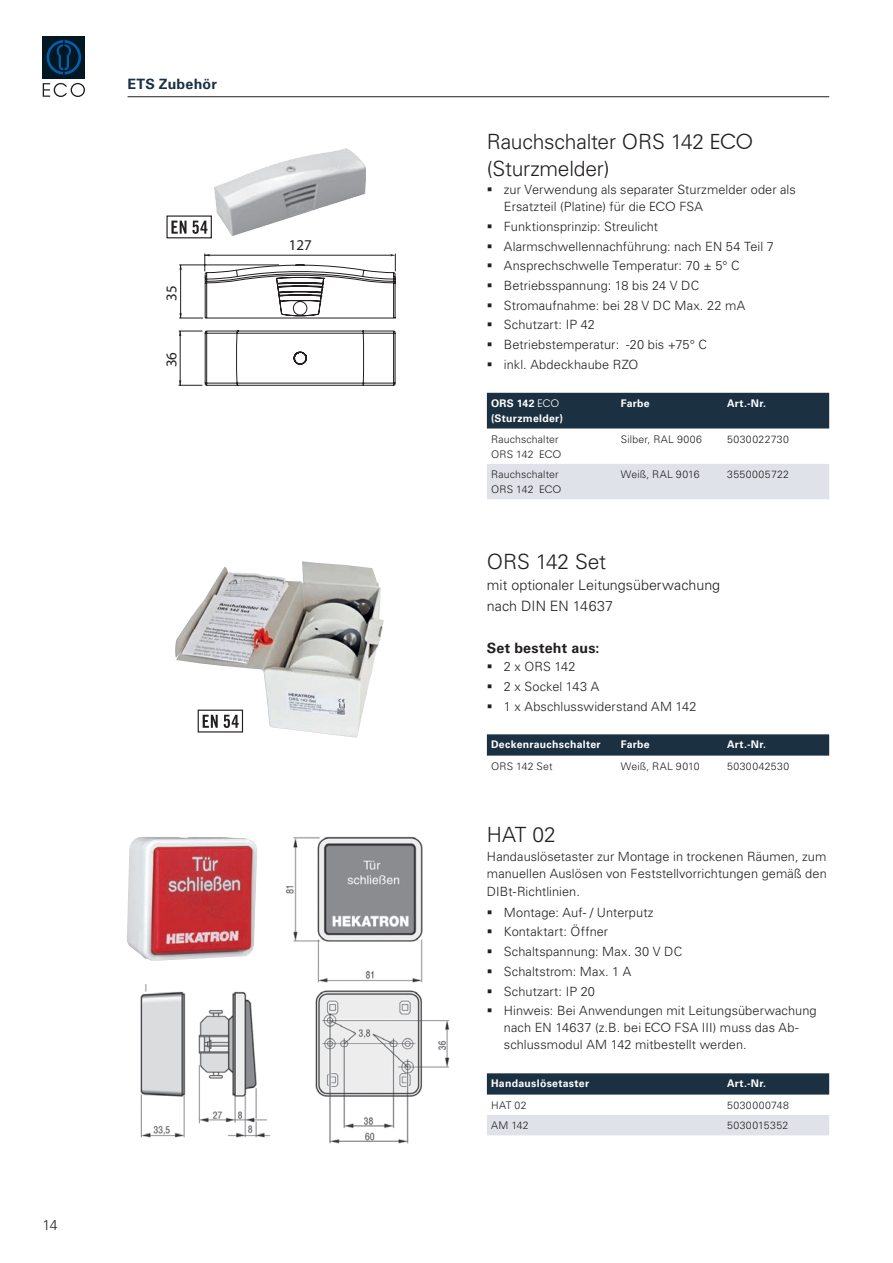
<style>
.page{position:relative;width:893px;height:1263px;background:#fff}
.page>*{position:absolute;margin:0;border:0;box-sizing:border-box;transform-origin:0 0}
.t1{font:300 21px/27px "Univers LT Pro 45";letter-spacing:-.01em;color:#231f20}
.t2{font:500 15px "Univers";color:#231f20}
.t3{font:300 14.25px/21px "Univers LT Pro 45";letter-spacing:.005em;color:#231f20}
.t4{font:700 14.25px "Univers LT Pro 65";letter-spacing:.015em;color:#231f20}
.t5{font:700 14.25px "Univers LT Pro 65";letter-spacing:.015em;color:#1b3041}
.t6{font:300 12.75px/19.6px "Univers LT Pro 45";letter-spacing:.005em;color:#231f20}
.t7{font:300 10.5px/15px "Univers LT Pro 45";letter-spacing:.02em;color:#231f20}
.t8{font:700 10.5px/15px "Univers LT Pro 65";letter-spacing:.025em;color:#fff}
.t9{font:300 10.5px "Univers LT Pro 45";letter-spacing:.04em;color:#231f20}
.t10{font:300 10.5px "Univers LT Pro 45";letter-spacing:.045em;color:#231f20}
.s1{font-family:"Avant Garde IT Cby BT";font-weight:400}
</style>
<div class="page">
<img style="left:127px;top:837px;width:130px;height:124px">
<img style="left:286px;top:836px;width:137px;height:147px">
<img style="left:140px;top:985px;width:129px;height:153px">
<img style="left:315px;top:990px;width:135px;height:154px">
<svg style="left:171px;top:221px;width:15px;height:13px"></svg>
<svg style="left:192px;top:221px;width:16px;height:13px"></svg>
<div style="left:166px;top:215px;width:46px;height:23px;border:1px solid #231f20"></div>
<img style="left:215px;top:149px;width:151px;height:86px">
<svg style="left:179px;top:254px;width:217px;height:65px"></svg>
<svg style="left:179px;top:330px;width:216px;height:56px"></svg>
<div style="left:487px;top:393px;width:342px;height:35px;background:#1b3041"></div>
<div style="left:487px;top:464px;width:342px;height:35px;background:#dfe3e9"></div>
<img style="left:175px;top:561px;width:209px;height:177px">
<svg style="left:203px;top:715px;width:15px;height:13px"></svg>
<svg style="left:224px;top:715px;width:15px;height:13px"></svg>
<div style="left:198px;top:710px;width:45px;height:22px;border:1px solid #231f20"></div>
<svg style="left:487px;top:734px;width:342px;height:22px;background:#223647"></svg>
<div style="left:487px;top:1073px;width:342px;height:21px;background:#1b3041"></div>
<div style="left:487px;top:1115px;width:342px;height:20px;background:#dfe3e9"></div>
<hr style="left:128px;top:96px;width:701px;height:1px;background:#231f20">
<div style="left:43px;top:36px;width:42px;height:42px;background:#031722"></div>
<svg style="left:47px;top:40px;width:34px;height:35px"></svg>
<svg style="left:43px;top:83px;width:42px;height:14px"></svg>
<p class="t5" style="left:128px;top:76px;width:91px">ETS Zubehör</p>
<p class="t2" style="left:162px;top:301px;width:17px;rotate:-90deg">35</p>
<p class="t2" style="left:162px;top:367px;width:17px;rotate:-90deg">36</p>
<p class="t2" style="left:289px;top:236px;width:25px">127</p>
<p class="t3" style="left:43px;top:1214px;width:17px">14</p>
<h1 class="t1" style="left:487px;top:128px;width:267px">Rauchschalter ORS 142 <span class="s1">ECO </span>(Sturzmelder)</h1>
<p class="t6" style="left:504px;top:181px;width:293px;line-height:17.1px">zur Verwendung als separater Sturzmelder oder als<br>Ersatzteil (Platine) für die <span class="s1">ECO</span> FSA</p>
<p class="t6" style="left:504px;top:216px;width:271px">Funktionsprinzip: Streulicht<br>Alarmschwellennachführung: nach EN 54 Teil 7<br>Ansprechschwelle Temperatur: 70 ± 5° C<br>Betriebsspannung: 18 bis 24 V DC<br>Stromaufnahme: bei 28 V DC Max. 22 mA<br>Schutzart: IP 42<br>Betriebstemperatur: -20 bis +75° C<br>inkl. Abdeckhaube RZO</p>
<p class="t8" style="left:491px;top:396px;width:73px">ORS 142 <span class="s1">ECO </span>(Sturzmelder)</p>
<p class="t8" style="left:621px;top:396px;width:30px">Farbe</p>
<p class="t8" style="left:727px;top:396px;width:40px">Art.-Nr.</p>
<p class="t7" style="left:491px;top:431px;width:71px">Rauchschalter<br>ORS 142 <span class="s1">ECO</span></p>
<p class="t7" style="left:621px;top:431px;width:83px">Silber, RAL 9006</p>
<p class="t9" style="left:727px;top:432px;width:63px">5030022730</p>
<p class="t7" style="left:491px;top:467px;width:71px">Rauchschalter<br>ORS 142 <span class="s1">ECO</span></p>
<p class="t7" style="left:621px;top:467px;width:80px">Weiß, RAL 9016</p>
<p class="t7" style="left:727px;top:467px;width:63px">3550005722</p>
<h1 class="t1" style="left:487px;top:548px;width:121px">ORS 142 Set</h1>
<p class="t3" style="left:487px;top:574px;width:235px">mit optionaler Leitungsüberwachung nach DIN EN 14637</p>
<p class="t4" style="left:487px;top:639px;width:114px">Set besteht aus:</p>
<p class="t6" style="left:504px;top:657px;width:194px">2 x ORS 142<br>2 x Sockel 143 A<br>1 x Abschlusswiderstand AM 142</p>
<p class="t8" style="left:491px;top:737px;width:111px">Deckenrauchschalter</p>
<p class="t8" style="left:621px;top:737px;width:30px">Farbe</p>
<p class="t8" style="left:727px;top:737px;width:40px">Art.-Nr.</p>
<p class="t7" style="left:491px;top:758px;width:63px">ORS 142 Set</p>
<p class="t7" style="left:621px;top:758px;width:80px">Weiß, RAL 9010</p>
<p class="t9" style="left:727px;top:759px;width:64px">5030042530</p>
<h1 class="t1" style="left:487px;top:821px;width:71px">HAT 02</h1>
<p class="t6" style="left:487px;top:848px;width:341px;line-height:17.1px;text-align:justify">Handauslösetaster zur Montage in trockenen Räumen, zum manuellen Auslösen von Feststellvorrichtungen gemäß den DIBt-Richtlinien.</p>
<p class="t6" style="left:504px;top:902px;width:314px">Montage: Auf- / Unterputz<br>Kontaktart: Öffner<br>Schaltspannung: Max. 30 V DC<br>Schaltstrom: Max. 1 A<br>Schutzart: IP 20<br>Hinweis: Bei Anwendungen mit Leitungsüberwachung</p>
<p class="t6" style="left:504px;top:1019px;width:296px;line-height:17.1px">nach EN 14637 (z.B. bei <span class="s1">ECO</span> FSA III) muss das Ab&shy;schlussmodul AM 142 mitbestellt werden.</p>
<p class="t8" style="left:491px;top:1076px;width:100px">Handauslösetaster</p>
<p class="t8" style="left:727px;top:1076px;width:40px">Art.-Nr.</p>
<p class="t7" style="left:491px;top:1097px;width:37px">HAT 02</p>
<p class="t10" style="left:727px;top:1098px;width:63px">5030000748</p>
<p class="t7" style="left:491px;top:1118px;width:39px">AM 142</p>
<p class="t9" style="left:727px;top:1119px;width:63px">5030015352</p>
</div>
